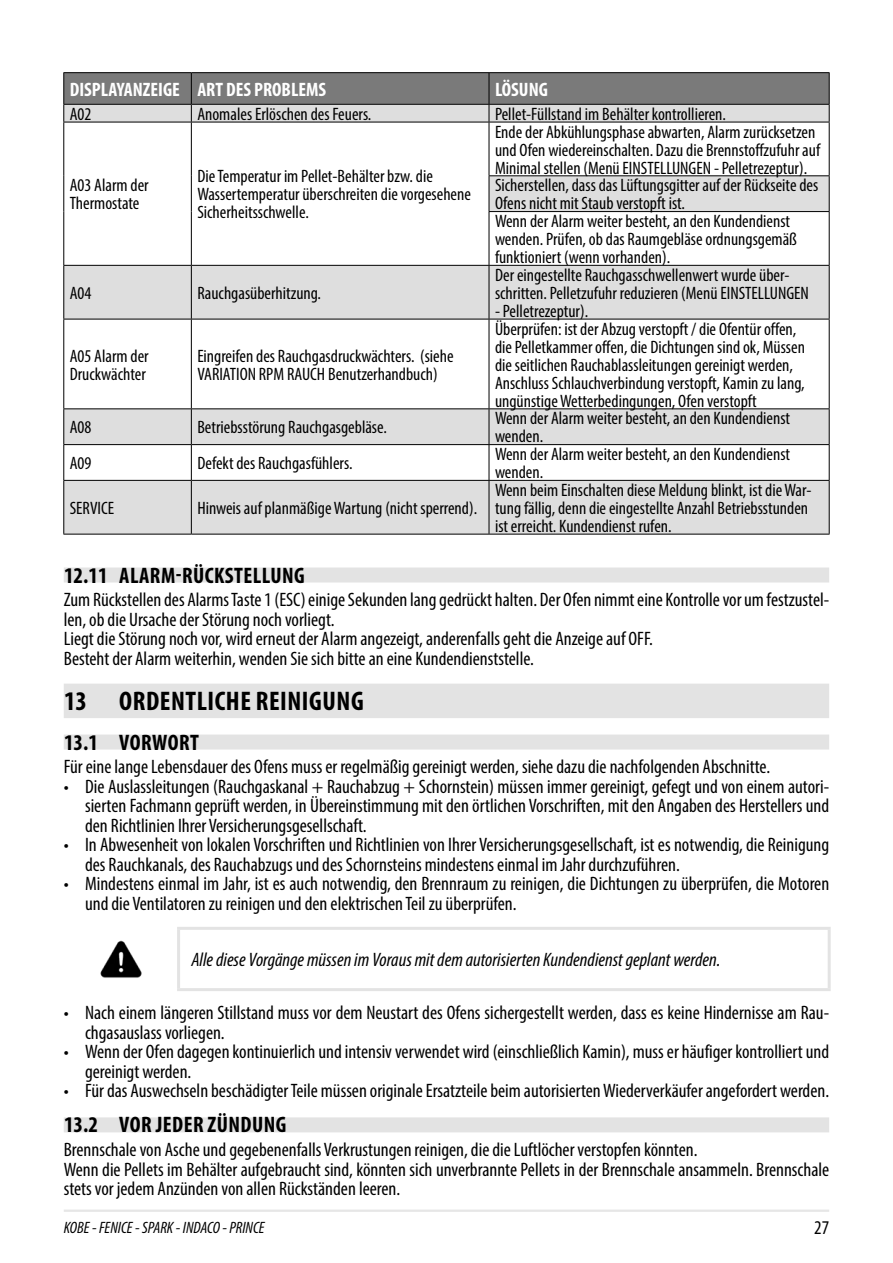
<style>
.page{position:relative;width:893px;height:1263px;background:#fff}
.page>*{position:absolute;margin:0;border:0;box-sizing:border-box;transform-origin:0 0}
.t1{font:700 condensed 27px "Myriad Pro";letter-spacing:.02em;color:#000}
.t2{font:700 condensed 22.5px "Myriad Pro";letter-spacing:.02em;color:#000}
.t3{font:condensed 19.5px/19.5px "Myriad Pro";color:#000}
.t4{font:italic condensed 19.5px "Myriad Pro";color:#000}
.t5{font:700 condensed 19.5px "Myriad Pro";color:#fff}
.t6{font:condensed 18px/18px "Myriad Pro";color:#000}
.t7{font:italic condensed 16.5px "Myriad Pro";color:#000}
</style>
<div class="page">
<hr style="left:64px;top:1209px;width:765px;height:3px;background:#e6e6e6">
<div style="left:64px;top:567px;width:765px;height:15px;background:#e3e3e3"></div>
<div style="left:64px;top:684px;width:765px;height:34px;background:#e3e3e3"></div>
<div style="left:64px;top:734px;width:765px;height:15px;background:#e3e3e3"></div>
<div style="left:64px;top:1117px;width:765px;height:15px;background:#e3e3e3"></div>
<svg style="left:64px;top:123px;width:765px;height:411px"></svg>
<hr style="left:63px;top:72px;width:128px;height:1px;background:#000">
<hr style="left:191px;top:72px;width:298px;height:1px;background:#000">
<hr style="left:489px;top:72px;width:341px;height:1px;background:#000">
<svg style="left:63px;top:73px;width:767px;height:49px;background:#979797"></svg>
<hr style="left:489px;top:122px;width:341px;height:1px;background:#000">
<hr style="left:829px;top:122px;width:1px;height:53px;background:#000">
<hr style="left:489px;top:175px;width:341px;height:1px;background:#000">
<hr style="left:829px;top:176px;width:1px;height:35px;background:#000">
<hr style="left:489px;top:211px;width:341px;height:1px;background:#000">
<hr style="left:829px;top:212px;width:1px;height:53px;background:#000">
<hr style="left:63px;top:266px;width:1px;height:53px;background:#000">
<hr style="left:191px;top:266px;width:1px;height:53px;background:#000">
<hr style="left:489px;top:265px;width:341px;height:1px;background:#000">
<hr style="left:489px;top:266px;width:1px;height:53px;background:#000">
<hr style="left:829px;top:266px;width:1px;height:53px;background:#000">
<hr style="left:63px;top:319px;width:128px;height:1px;background:#000">
<hr style="left:63px;top:319px;width:1px;height:89px;background:#000">
<hr style="left:191px;top:319px;width:298px;height:1px;background:#000">
<hr style="left:191px;top:319px;width:1px;height:89px;background:#000">
<hr style="left:489px;top:319px;width:341px;height:1px;background:#000">
<hr style="left:489px;top:319px;width:1px;height:89px;background:#000">
<hr style="left:829px;top:319px;width:1px;height:89px;background:#000">
<hr style="left:63px;top:408px;width:128px;height:1px;background:#000">
<hr style="left:63px;top:409px;width:1px;height:35px;background:#000">
<hr style="left:191px;top:408px;width:298px;height:1px;background:#000">
<hr style="left:191px;top:409px;width:1px;height:35px;background:#000">
<hr style="left:489px;top:408px;width:341px;height:1px;background:#000">
<hr style="left:489px;top:409px;width:1px;height:35px;background:#000">
<hr style="left:829px;top:409px;width:1px;height:35px;background:#000">
<hr style="left:63px;top:444px;width:128px;height:1px;background:#000">
<hr style="left:63px;top:445px;width:1px;height:35px;background:#000">
<hr style="left:191px;top:444px;width:298px;height:1px;background:#000">
<hr style="left:191px;top:445px;width:1px;height:35px;background:#000">
<hr style="left:489px;top:444px;width:341px;height:1px;background:#000">
<hr style="left:489px;top:445px;width:1px;height:35px;background:#000">
<hr style="left:829px;top:445px;width:1px;height:35px;background:#000">
<hr style="left:63px;top:480px;width:128px;height:1px;background:#000">
<hr style="left:63px;top:481px;width:1px;height:53px;background:#000">
<hr style="left:63px;top:534px;width:128px;height:1px;background:#000">
<hr style="left:191px;top:480px;width:298px;height:1px;background:#000">
<hr style="left:191px;top:481px;width:1px;height:53px;background:#000">
<hr style="left:191px;top:534px;width:298px;height:1px;background:#000">
<hr style="left:489px;top:480px;width:341px;height:1px;background:#000">
<hr style="left:489px;top:481px;width:1px;height:53px;background:#000">
<hr style="left:829px;top:481px;width:1px;height:53px;background:#000">
<hr style="left:489px;top:534px;width:341px;height:1px;background:#000">
<hr style="left:191px;top:122px;width:298px;height:1px;background:#000">
<hr style="left:489px;top:122px;width:1px;height:53px;background:#000">
<hr style="left:489px;top:176px;width:1px;height:35px;background:#000">
<hr style="left:489px;top:212px;width:1px;height:53px;background:#000">
<hr style="left:191px;top:265px;width:298px;height:1px;background:#000">
<hr style="left:63px;top:122px;width:128px;height:1px;background:#000">
<hr style="left:63px;top:122px;width:1px;height:54px;background:#000">
<hr style="left:191px;top:122px;width:1px;height:54px;background:#000">
<hr style="left:63px;top:176px;width:1px;height:36px;background:#000">
<hr style="left:191px;top:176px;width:1px;height:36px;background:#000">
<hr style="left:63px;top:212px;width:1px;height:53px;background:#000">
<hr style="left:191px;top:212px;width:1px;height:53px;background:#000">
<hr style="left:63px;top:265px;width:128px;height:1px;background:#000">
<hr style="left:177px;top:927px;width:654px;height:3px;background:#e3e3e3">
<hr style="left:177px;top:930px;width:3px;height:58px;background:#e3e3e3">
<hr style="left:828px;top:930px;width:3px;height:58px;background:#e3e3e3">
<hr style="left:177px;top:988px;width:654px;height:3px;background:#e3e3e3">
<img style="left:100px;top:940px;width:42px;height:38px">
<p class="t5" style="left:70px;top:77px;width:258px">DISPLAYANZEIGE ART DES PROBLEMS</p>
<p class="t5" style="left:495px;top:77px;width:54px">LÖSUNG</p>
<p class="t6" style="left:70px;top:105px;width:23px">A02</p>
<p class="t6" style="left:197px;top:105px;width:176px">Anomales Erlöschen des Feuers.</p>
<p class="t6" style="left:495px;top:105px;width:233px">Pellet-Füllstand im Behälter kontrollieren.</p>
<p class="t6" style="left:70px;top:176px;width:80px">A03 Alarm der<br>Thermostate</p>
<p class="t6" style="left:197px;top:167px;width:275px">Die Temperatur im Pellet-Behälter bzw. die<br>Wassertemperatur überschreiten die vorgesehene<br>Sicherheitsschwelle.</p>
<p class="t6" style="left:495px;top:123px;width:327px">Ende der Abkühlungsphase abwarten, Alarm zurücksetzen und Ofen wiedereinschalten. Dazu die Brennstoffzufuhr auf Minimal stellen (Menü EINSTELLUNGEN - Pelletrezeptur).<br>Sicherstellen, dass das Lüftungsgitter auf der Rückseite des Ofens nicht mit Staub verstopft ist.<br>Wenn der Alarm weiter besteht, an den Kundendienst wenden. Prüfen, ob das Raumgebläse ordnungsgemäß funktioniert (wenn vorhanden).</p>
<p class="t6" style="left:495px;top:266px;width:315px">Der eingestellte Rauchgasschwellenwert wurde über&shy;schritten. Pelletzufuhr reduzieren (Menü EINSTELLUNGEN</p>
<p class="t6" style="left:495px;top:302px;width:95px">- Pelletrezeptur).</p>
<p class="t6" style="left:70px;top:284px;width:23px">A04</p>
<p class="t6" style="left:197px;top:284px;width:125px">Rauchgasüberhitzung.</p>
<p class="t6" style="left:495px;top:319px;width:311px">Überprüfen: ist der Abzug verstopft / die Ofentür offen, die Pelletkammer offen, die Dichtungen sind ok, Müssen die seitlichen Rauchablassleitungen gereinigt werden, Anschluss Schlauchverbindung verstopft, Kamin zu lang, ungünstige Wetterbedingungen, Ofen verstopft</p>
<p class="t6" style="left:70px;top:346px;width:80px">A05 Alarm der<br>Druckwächter</p>
<p class="t6" style="left:197px;top:346px;width:258px">Eingreifen des Rauchgasdruckwächters. (siehe<br>VARIATION RPM RAUCH Benutzerhandbuch)</p>
<p class="t6" style="left:70px;top:418px;width:23px">A08</p>
<p class="t6" style="left:197px;top:418px;width:191px">Betriebsstörung Rauchgasgebläse.</p>
<p class="t6" style="left:495px;top:409px;width:297px">Wenn der Alarm weiter besteht, an den Kundendienst wenden.</p>
<p class="t6" style="left:70px;top:454px;width:23px">A09</p>
<p class="t6" style="left:197px;top:454px;width:157px">Defekt des Rauchgasfühlers.</p>
<p class="t6" style="left:495px;top:445px;width:297px">Wenn der Alarm weiter besteht, an den Kundendienst wenden.</p>
<p class="t6" style="left:70px;top:499px;width:46px">SERVICE</p>
<p class="t6" style="left:197px;top:499px;width:281px">Hinweis auf planmäßige Wartung (nicht sperrend).</p>
<p class="t6" style="left:495px;top:481px;width:318px">Wenn beim Einschalten diese Meldung blinkt, ist die War&shy;tung fällig, denn die eingestellte Anzahl Betriebsstunden ist erreicht. Kundendienst rufen.</p>
<p class="t2" style="left:64px;top:561px;width:242px">12.11 ALARM-RÜCKSTELLUNG</p>
<p class="t3" style="left:64px;top:590px;width:767px">Zum Rückstellen des Alarms Taste 1 (ESC) einige Sekunden lang gedrückt halten. Der Ofen nimmt eine Kontrolle vor um festzustel&shy;len, ob die Ursache der Störung noch vorliegt.<br>Liegt die Störung noch vor, wird erneut der Alarm angezeigt, anderenfalls geht die Anzeige auf OFF.<br>Besteht der Alarm weiterhin, wenden Sie sich bitte an eine Kundendienststelle.</p>
<h1 class="t1" style="left:64px;top:684px;width:301px">13 ORDENTLICHE REINIGUNG</h1>
<p class="t2" style="left:64px;top:728px;width:136px">13.1 VORWORT</p>
<p class="t3" style="left:64px;top:757px;width:708px">Für eine lange Lebensdauer des Ofens muss er regelmäßig gereinigt werden, siehe dazu die nachfolgenden Abschnitte.</p>
<p class="t3" style="left:85px;top:776px;width:746px;text-align:justify;text-indent:-21px">• Die Auslassleitungen (Rauchgaskanal + Rauchabzug + Schornstein) müssen immer gereinigt, gefegt und von einem autori&shy;sierten Fachmann geprüft werden, in Übereinstimmung mit den örtlichen Vorschriften, mit den Angaben des Herstellers und den Richtlinien Ihrer Versicherungsgesellschaft.</p>
<p class="t3" style="left:85px;top:835px;width:746px;text-indent:-21px">• In Abwesenheit von lokalen Vorschriften und Richtlinien von Ihrer Versicherungsgesellschaft, ist es notwendig, die Reinigung des Rauchkanals, des Rauchabzugs und des Schornsteins mindestens einmal im Jahr durchzuführen.</p>
<p class="t3" style="left:85px;top:874px;width:746px;text-indent:-21px">• Mindestens einmal im Jahr, ist es auch notwendig, den Brennraum zu reinigen, die Dichtungen zu überprüfen, die Motoren und die Ventilatoren zu reinigen und den elektrischen Teil zu überprüfen.</p>
<p class="t4" style="left:191px;top:948px;width:531px">Alle diese Vorgänge müssen im Voraus mit dem autorisierten Kundendienst geplant werden.</p>
<p class="t3" style="left:85px;top:1003px;width:746px;text-indent:-21px">• Nach einem längeren Stillstand muss vor dem Neustart des Ofens sichergestellt werden, dass es keine Hindernisse am Rau&shy;chgasauslass vorliegen.</p>
<p class="t3" style="left:85px;top:1042px;width:746px;text-indent:-21px">• Wenn der Ofen dagegen kontinuierlich und intensiv verwendet wird (einschließlich Kamin), muss er häufiger kontrolliert und gereinigt werden.</p>
<p class="t3" style="left:64px;top:1081px;width:767px">• Für das Auswechseln beschädigter Teile müssen originale Ersatzteile beim autorisierten Wiederverkäufer angefordert werden.</p>
<p class="t2" style="left:64px;top:1111px;width:224px">13.2 VOR JEDER ZÜNDUNG</p>
<p class="t3" style="left:64px;top:1140px;width:767px">Brennschale von Asche und gegebenenfalls Verkrustungen reinigen, die die Luftlöcher verstopfen könnten.<br>Wenn die Pellets im Behälter aufgebraucht sind, könnten sich unverbrannte Pellets in der Brennschale ansammeln. Brennschale stets vor jedem Anzünden von allen Rückständen leeren.</p>
<p class="t7" style="left:64px;top:1217px;width:202px">KOBE - FENICE - SPARK - INDACO - PRINCE</p>
<p class="t3" style="left:814px;top:1218px;width:17px">27</p>
</div>
